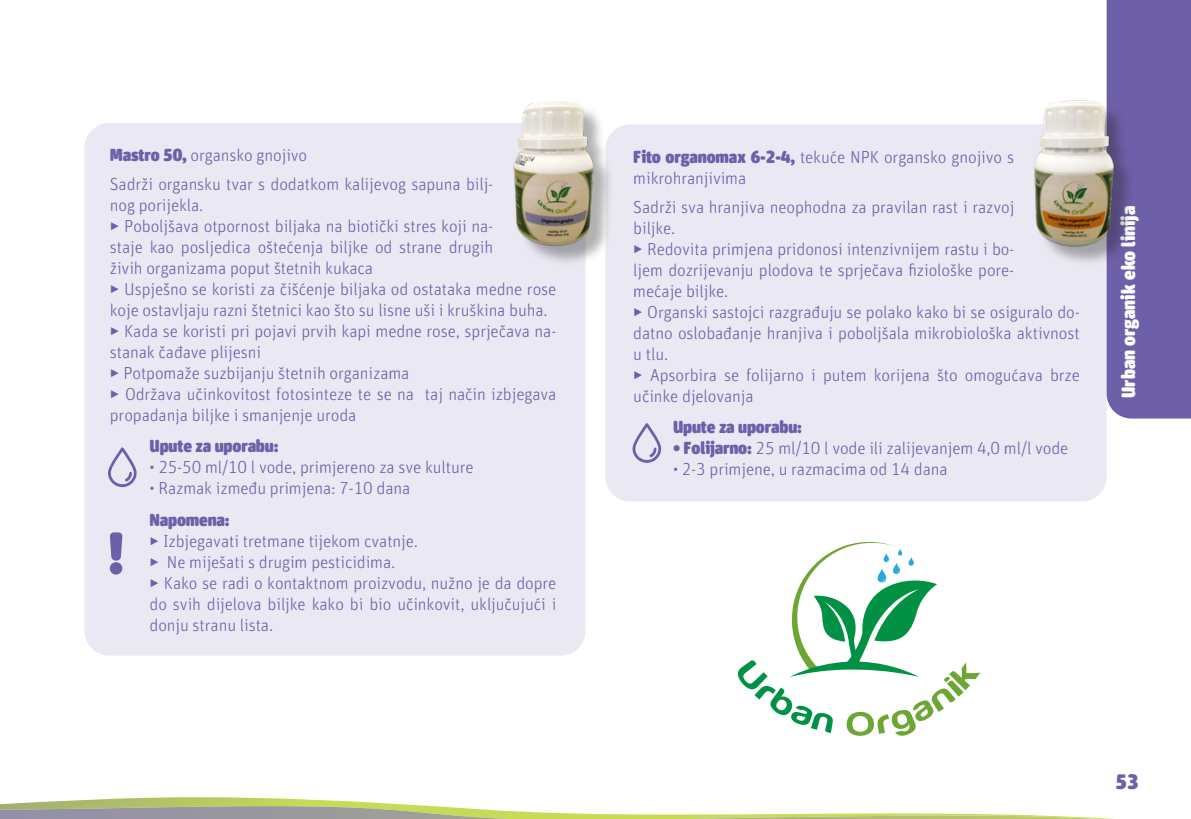
<style>
.page{position:relative;width:1191px;height:819px;background:#fff}
.page>*{position:absolute;margin:0;border:0;box-sizing:border-box;transform-origin:0 0}
.broj_stranice{font:900 21px "FF Unit Rounded Pro";color:#6e5fa9}
.stranica_oznaka_kategorije{font:900 19.25px "FF Unit Rounded Pro";color:#fff}
.primjena_grin{font:300 17.5px/21px "FF Unit Rounded Pro";letter-spacing:-.01em;color:#6e5fa9}
.primjena_grin-2{font:900 17.5px "FF Unit Rounded Pro";letter-spacing:-.01em;color:#6e5fa9}
.s1{font-weight:900}
</style>
<div class="page">
<svg style="left:0;top:797px;width:1113px;height:22px"></svg>
<div style="left:84px;top:123px;width:501px;height:532px;background:#eae9f3;border-radius:25px"></div>
<div style="left:605px;top:124px;width:501px;height:377px;background:#eae9f3"></div>
<div style="left:1106px;top:0;width:85px;height:418px;background:#6e5fa9"></div>
<svg style="left:737px;top:541px;width:243px;height:195px"></svg>
<div style="left:1037px;top:104px;width:98px;height:163px;background:#231f20;opacity:.35"></div>
<img style="left:1029px;top:99px;width:90px;height:149px">
<div style="left:518px;top:105px;width:97px;height:162px;background:#231f20;opacity:.35"></div>
<img style="left:513px;top:101px;width:85px;height:147px">
<svg style="left:110px;top:532px;width:12px;height:42px"></svg>
<svg style="left:108px;top:447px;width:29px;height:40px"></svg>
<svg style="left:632px;top:423px;width:29px;height:40px"></svg>
<p class="primjena_grin" style="left:110px;top:144px;width:199px"><span class="s1">Mastro 50,</span> organsko gnojivo</p>
<p class="primjena_grin" style="left:110px;top:172px;width:385px">Sadrži organsku tvar s dodatkom kalijevog sapuna bilj&shy;nog porijekla.</p>
<p class="primjena_grin" style="left:110px;top:214px;width:385px;text-align:justify">▶ Poboljšava otpornost biljaka na biotički stres koji na&shy;staje kao posljedica oštećenja biljke od strane drugih živih organizama poput štetnih kukaca</p>
<p class="primjena_grin" style="left:110px;top:277px;width:448px">▶ Uspješno se koristi za čišćenje biljaka od ostataka medne rose koje ostavljaju razni štetnici kao što su lisne uši i kruškina buha.</p>
<p class="primjena_grin" style="left:110px;top:319px;width:448px">▶ Kada se koristi pri pojavi prvih kapi medne rose, sprječava na&shy;stanak čađave plijesni</p>
<p class="primjena_grin" style="left:110px;top:361px;width:301px">▶ Potpomaže suzbijanju štetnih organizama</p>
<p class="primjena_grin" style="left:110px;top:382px;width:448px">▶ Održava učinkovitost fotosinteze te se na taj način izbjegava propadanja biljke i smanjenje uroda</p>
<p class="primjena_grin-2" style="left:149px;top:433px;width:130px">Upute za uporabu:</p>
<p class="primjena_grin" style="left:149px;top:456px;width:326px">• 25-50 ml/10 l vode, primjereno za sve kulture</p>
<p class="primjena_grin" style="left:149px;top:477px;width:262px">• Razmak između primjena: 7-10 dana</p>
<p class="primjena_grin-2" style="left:149px;top:507px;width:82px">Napomena:</p>
<p class="primjena_grin" style="left:149px;top:529px;width:270px">▶ Izbjegavati tretmane tijekom cvatnje.</p>
<p class="primjena_grin" style="left:149px;top:550px;width:247px">▶ Ne miješati s drugim pesticidima.</p>
<p class="primjena_grin" style="left:149px;top:571px;width:408px;text-align:justify">▶ Kako se radi o kontaktnom proizvodu, nužno je da dopre do svih dijelova biljke kako bi bio učinkovit, uključujući i donju stranu lista.</p>
<p class="primjena_grin" style="left:633px;top:146px;width:382px"><span class="s1">Fito organomax 6-2-4,</span> tekuće NPK organsko gnojivo s mikrohranjivima</p>
<p class="primjena_grin" style="left:633px;top:196px;width:382px">Sadrži sva hranjiva neophodna za pravilan rast i razvoj biljke.</p>
<p class="primjena_grin" style="left:633px;top:238px;width:382px;text-align:justify">▶ Redovita primjena pridonosi intenzivnijem rastu i bo&shy;ljem dozrijevanju plodova te sprječava fiziološke pore&shy;mećaje biljke.</p>
<p class="primjena_grin" style="left:633px;top:301px;width:448px;text-align:justify">▶ Organski sastojci razgrađuju se polako kako bi se osiguralo do&shy;datno oslobađanje hranjiva i poboljšala mikrobiološka aktivnost u tlu.</p>
<p class="primjena_grin" style="left:633px;top:364px;width:448px">▶ Apsorbira se folijarno i putem korijena što omogućava brze učinke djelovanja</p>
<p class="primjena_grin-2" style="left:673px;top:414px;width:130px">Upute za uporabu:</p>
<p class="primjena_grin" style="left:673px;top:437px;width:397px"><span class="s1">• Folijarno:</span> 25 ml/10 l vode ili zalijevanjem 4,0 ml/l vode</p>
<p class="primjena_grin" style="left:673px;top:458px;width:276px">• 2-3 primjene, u razmacima od 14 dana</p>
<p class="stranica_oznaka_kategorije" style="left:1114px;top:398px;width:193px;rotate:-90deg">Urban organik eko linija</p>
<p class="broj_stranice" style="left:1115px;top:765px;width:25px">53</p>
</div>
